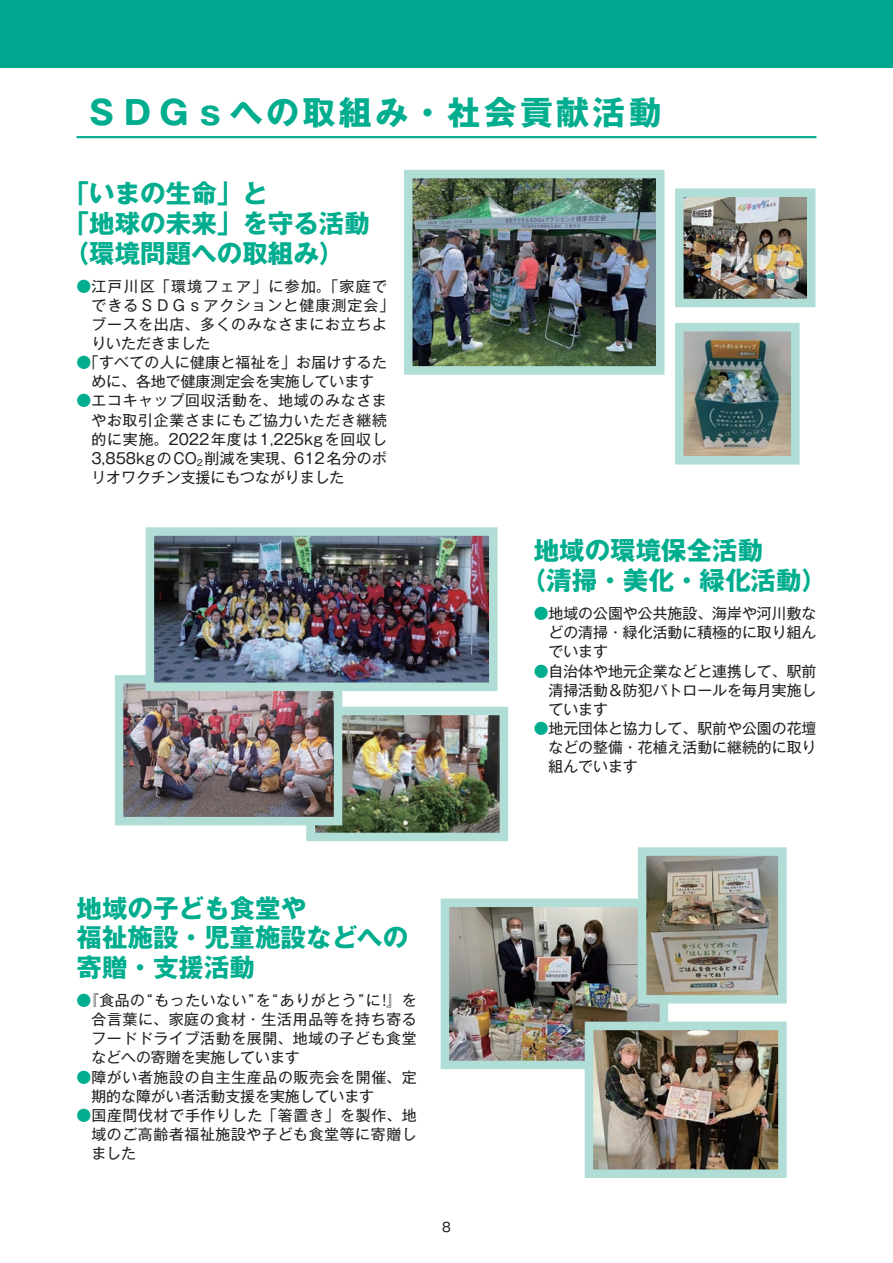
<style>
.page{position:relative;width:893px;height:1263px;background:#fff}
.page>*{position:absolute;margin:0;border:0;box-sizing:border-box;transform-origin:0 0}
.t1{font:33px "Gothic MB101 Pr 6 Bold 90 pv RKSJ H";letter-spacing:.1em;color:#00ad8e}
.t2{font:25.5px/29.7px "Gothic MB101 Pr 6 Bold 90 pv RKSJ H";color:#00ad8e}
.t3{font:14.85px/19.2px "Gothic MB101 Pr 6 Regular 90 pv RKSJ H";color:#231f20;text-align:justify}
.t4{font:14.85px/19.2px "Gothic MB101 Pr 6 Regular 90 pv RKSJ H";letter-spacing:.075em;color:#231f20}
.t5{font:14.85px/19.2px "Gothic MB101 Pr 6 Regular 90 pv RKSJ H";letter-spacing:.025em;color:#231f20}
.t6{font:12.75px "Gothic MB101 Pr 6 Regular 90 pv RKSJ H";color:#231f20}
.s1{color:#00ad8e}
</style>
<div class="page">
<div style="left:0;top:0;width:893px;height:68px;background:#00a78e"></div>
<hr style="left:77px;top:136px;width:739px;height:2px;background:#00ad8e">
<img style="left:675px;top:323px;width:125px;height:142px">
<img style="left:404px;top:169px;width:261px;height:206px">
<img style="left:675px;top:188px;width:141px;height:120px">
<img style="left:114px;top:675px;width:673px;height:503px">
<img style="left:141px;top:527px;width:361px;height:168px">
<h1 class="t1" style="left:85px;top:100px;width:578px">ＳＤＧｓへの取組み・社会貢献活動</h1>
<h2 class="t2" style="left:64px;top:182px;width:308px">「いまの生命」と<br>「地球の未来」を守る活動（環境問題への取組み）</h2>
<p class="t4" style="left:91px;top:278px;width:304px;text-indent:-15px"><span class="s1">●</span>江戸川区「環境フェア」に参加。「家庭でできるＳＤＧｓアクションと健康測定会」ブースを出店、多くのみなさまにお立ちよりいただきました</p>
<p class="t3" style="left:77px;top:355px;width:312px;text-align:center"><span class="s1">●</span>「すべての人に健康と福祉を」お届けするために、各地で健康測定会を実施しています</p>
<p class="t3" style="left:91px;top:393px;width:297px;text-indent:-15px"><span class="s1">●</span>エコキャップ回収活動を、地域のみなさまやお取引企業さまにもご協力いただき継続的に実施。2022年度は1,225kgを回収し3,858kgのCO<sub>2</sub> 削減を実現、612名分のポリオワクチン支援にもつながりました</p>
<h2 class="t2" style="left:77px;top:897px;width:333px">地域の子ども食堂や<br>福祉施設・児童施設などへの寄贈・支援活動</h2>
<p class="t3" style="left:91px;top:993px;width:327px;text-indent:-15px"><span class="s1">●</span>『食品の“もったいない”を“ありがとう”に!』を合言葉に、家庭の食材・生活用品等を持ち寄るフードドライブ活動を展開、地域の子ども食堂などへの寄贈を実施しています</p>
<p class="t5" style="left:91px;top:1069px;width:327px;text-indent:-15px"><span class="s1">●</span>障がい者施設の自主生産品の販売会を開催、定期的な障がい者活動支援を実施しています</p>
<p class="t3" style="left:91px;top:1108px;width:327px;text-indent:-15px"><span class="s1">●</span>国産間伐材で手作りした「箸置き」を製作、地域のご高齢者福祉施設や子ども食堂等に寄贈しました</p>
<p class="t6" style="left:442px;top:1222px;width:10px">8</p>
<h2 class="t2" style="left:521px;top:539px;width:308px;text-indent:13px">地域の環境保全活動<br>（清掃・美化・緑化活動）</h2>
<p class="t3" style="left:549px;top:606px;width:269px;text-indent:-15px"><span class="s1">●</span>地域の公園や公共施設、海岸や河川敷などの清掃・緑化活動に積極的に取り組んでいます</p>
<p class="t3" style="left:549px;top:663px;width:269px;text-indent:-15px"><span class="s1">●</span>自治体や地元企業などと連携して、駅前清掃活動＆防犯パトロールを毎月実施しています</p>
<p class="t3" style="left:549px;top:721px;width:269px;text-indent:-15px"><span class="s1">●</span>地元団体と協力して、駅前や公園の花壇などの整備・花植え活動に継続的に取り組んでいます</p>
</div>
